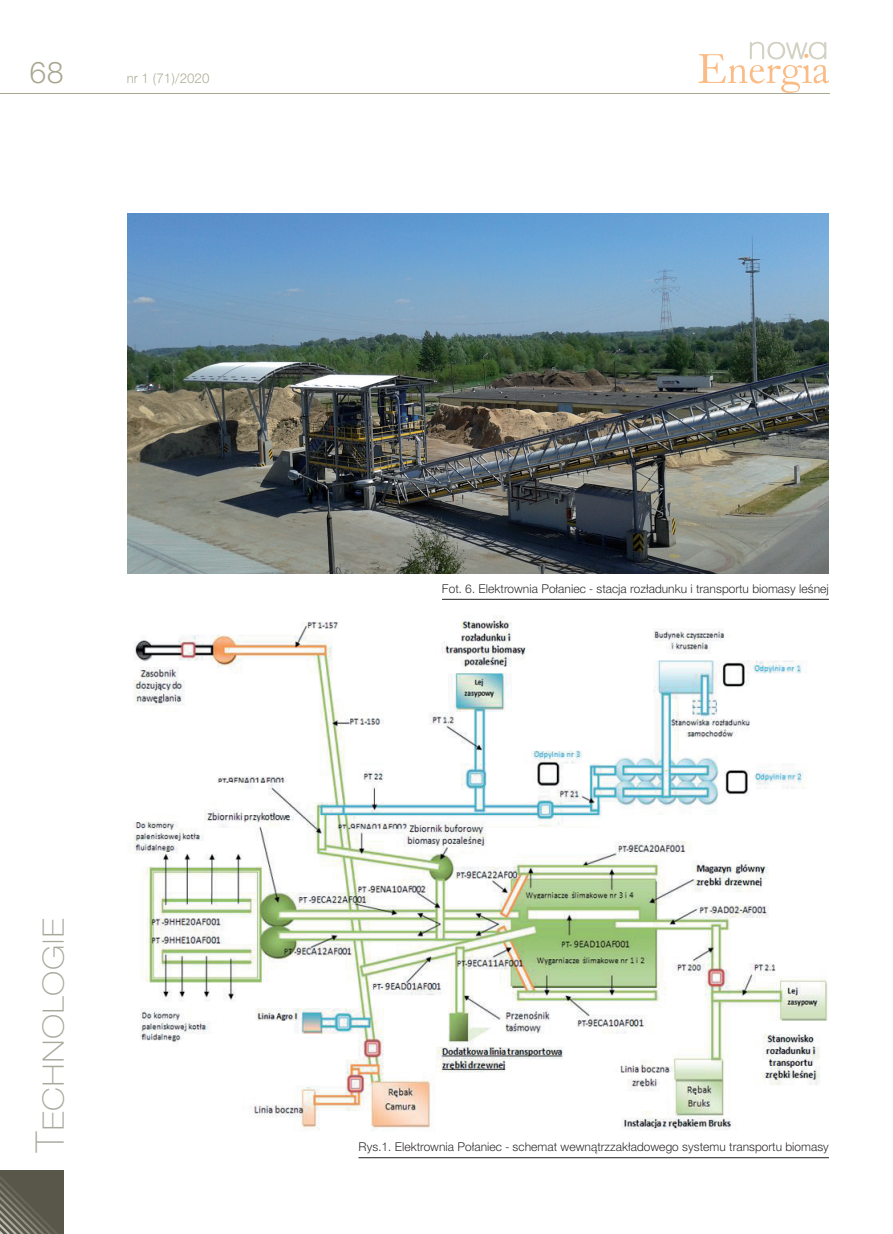
<style>
.page{position:relative;width:893px;height:1234px;background:#fff}
.page>*{position:absolute;margin:0;border:0;box-sizing:border-box;transform-origin:0 0}
.t1{font:39px "Switzer EFN Thin";color:#a8a89d}
.t2{font:30px "Switzer EFN Light";color:#a9a790}
.t3{font:13.5px "Switzer EFN Light";color:#a9a790}
.t4{font:12px "Switzer EFN Light";color:#231f20}
</style>
<div class="page">
<hr style="left:0;top:93px;width:829px;height:1px;background:#a9a790">
<svg style="left:698px;top:42px;width:131px;height:51px"></svg>
<svg style="left:0;top:1170px;width:64px;height:63px;background:#605f52"></svg>
<img style="left:127px;top:213px;width:702px;height:360px">
<hr style="left:442px;top:599px;width:387px;height:1px;background:#231f20">
<hr style="left:358px;top:1157px;width:471px;height:1px;background:#231f20">
<img style="left:127px;top:617px;width:701px;height:513px">
<h2 class="t2" style="left:30px;top:55px;width:36px">68</h2>
<p class="t3" style="left:127px;top:70px;width:84px">nr 1 (71)/2020</p>
<h1 class="t1" style="left:28px;top:1152px;width:237px;rotate:-90deg">TECHNOLOGIE</h1>
<p class="t4" style="left:442px;top:581px;width:388px">Fot. 6. Elektrownia Połaniec - stacja rozładunku i transportu biomasy leśnej</p>
<p class="t4" style="left:358px;top:1139px;width:472px">Rys.1. Elektrownia Połaniec - schemat wewnątrzzakładowego systemu transportu biomasy</p>
</div>
